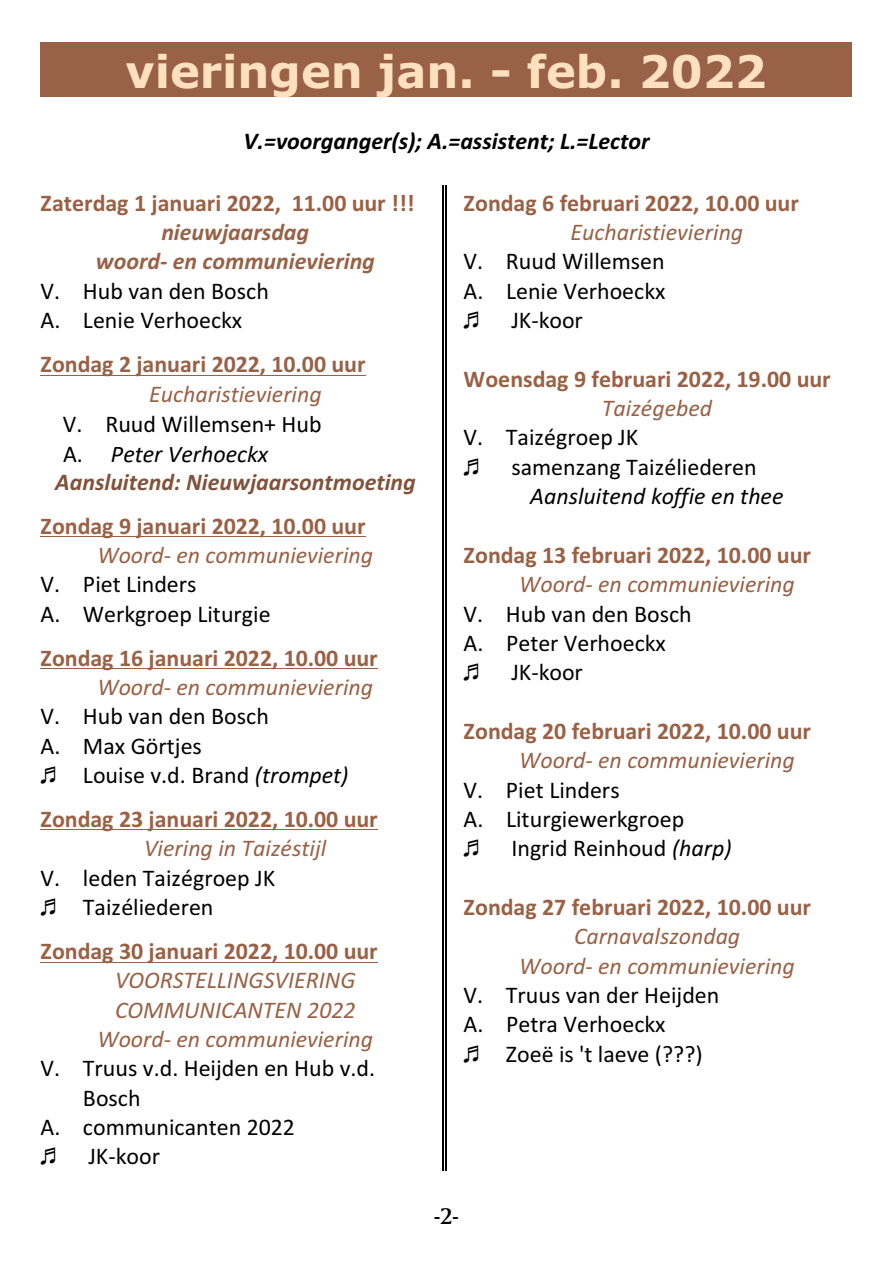
<style>
.page{position:relative;width:893px;height:1263px;background:#fff}
.page>*{position:absolute;margin:0;border:0;box-sizing:border-box;transform-origin:0 0}
.t1{font:700 45px "Verdana";color:#ffe0bf}
.t2{font:24px/29.4px "Calibri";color:#000}
.t3{font:700 24px/44px "Calibri";color:#996145;text-align:center}
.t4{font:italic 24px/29.4px "Calibri";color:#996145;text-align:center}
.t5{font:italic 700 24px "Calibri";color:#000}
.t6{font:italic 700 24px/29.4px "Calibri";color:#996145;text-align:center}
.t7{font:italic 700 24px "Calibri";color:#82523b}
.t8{font:italic 24px "Calibri";color:#000}
.t9{font:24px "Amerigo BT Medium A";color:#000}
.s1{font-style:italic}
.s2{font-weight:400;color:#000}
.s3{font-weight:400;font-style:italic;color:#000}
</style>
<div class="page">
<hr style="left:443px;top:185px;width:1px;height:986px;background:#000">
<hr style="left:446px;top:185px;width:1px;height:986px;background:#000">
<div style="left:40px;top:42px;width:812px;height:55px;background:#996145"></div>
<hr style="left:40px;top:375px;width:326px;height:1px;background:#996145">
<hr style="left:40px;top:536px;width:326px;height:1px;background:#996145">
<hr style="left:40px;top:668px;width:338px;height:1px;background:#996145">
<hr style="left:40px;top:829px;width:338px;height:1px;background:#996145">
<hr style="left:40px;top:961px;width:338px;height:1px;background:#996145">
<h1 class="t1" style="left:126px;top:53px;width:643px">vieringen jan. - feb. 2022</h1>
<p class="t5" style="left:243px;top:131px;width:408px">V.=voorganger(s); A.=assistent; L.=Lector</p>
<p class="t3" style="left:40px;top:183px;width:376px">Zaterdag 1 januari 2022, 11.00 uur !!!</p>
<p class="t6" style="left:96px;top:219px;width:280px">nieuwjaarsdag<br>woord- en communieviering</p>
<p class="t2" style="left:40px;top:278px;width:230px">V. Hub van den Bosch<br>A. Lenie Verhoeckx</p>
<p class="t3" style="left:40px;top:344px;width:327px">Zondag 2 januari 2022, 10.00 uur</p>
<p class="t4" style="left:149px;top:381px;width:174px">Eucharistieviering</p>
<p class="t2" style="left:63px;top:411px;width:260px;line-height:30px">V. Ruud Willemsen+ Hub<br>A. <span class="s1">Peter Verhoeckx</span></p>
<p class="t7" style="left:55px;top:472px;width:362px">Aansluitend: Nieuwjaarsontmoeting</p>
<p class="t3" style="left:40px;top:505px;width:327px">Zondag 9 januari 2022, 10.00 uur</p>
<p class="t4" style="left:97px;top:542px;width:277px">Woord- en communieviering</p>
<p class="t2" style="left:40px;top:571px;width:232px">V. Piet Linders<br>A. Werkgroep Liturgie</p>
<p class="t3" style="left:40px;top:637px;width:339px">Zondag 16 januari 2022, 10.00 uur</p>
<p class="t4" style="left:97px;top:674px;width:277px">Woord- en communieviering</p>
<p class="t2" style="left:40px;top:703px;width:230px">V. Hub van den Bosch<br>A. Max Görtjes</p>
<p class="t3" style="left:40px;top:755px;width:339px"><span class="s2">Louise v.d. Brand</span> <span class="s3">(trompet)<br></span>Zondag 23 januari 2022, 10.00 uur</p>
<p class="t4" style="left:144px;top:835px;width:184px">Viering in Taizéstijl</p>
<p class="t2" style="left:83px;top:865px;width:194px;text-indent:-42px">V. leden Taizégroep JK<br>Taizéliederen</p>
<p class="t3" style="left:40px;top:931px;width:339px">Zondag 30 januari 2022, 10.00 uur</p>
<p class="t4" style="left:97px;top:967px;width:277px">VOORSTELLINGSVIERING<br>COMMUNICANTEN 2022<br>Woord- en communieviering</p>
<p class="t2" style="left:41px;top:1056px;width:336px">V. Truus v.d. Heijden en Hub v.d.</p>
<p class="t2" style="left:83px;top:1085px;width:59px">Bosch</p>
<p class="t2" style="left:41px;top:1114px;width:256px">A. communicanten 2022</p>
<p class="t2" style="left:88px;top:1144px;width:73px">JK-koor</p>
<p class="t3" style="left:464px;top:183px;width:337px">Zondag 6 februari 2022, 10.00 uur</p>
<p class="t4" style="left:571px;top:219px;width:174px">Eucharistieviering</p>
<p class="t2" style="left:464px;top:249px;width:203px">V. Ruud Willemsen</p>
<p class="t2" style="left:464px;top:278px;width:203px">A. Lenie Verhoeckx</p>
<p class="t2" style="left:511px;top:307px;width:73px">JK-koor</p>
<p class="t3" style="left:464px;top:359px;width:369px">Woensdag 9 februari 2022, 19.00 uur</p>
<p class="t4" style="left:602px;top:395px;width:112px">Taizégebed</p>
<p class="t2" style="left:511px;top:425px;width:247px;text-indent:-48px">V. Taizégroep JK<br>samenzang Taizéliederen</p>
<p class="t8" style="left:530px;top:486px;width:255px">Aansluitend koffie en thee</p>
<p class="t3" style="left:464px;top:535px;width:349px">Zondag 13 februari 2022, 10.00 uur</p>
<p class="t4" style="left:519px;top:571px;width:277px">Woord- en communieviering</p>
<p class="t2" style="left:464px;top:601px;width:230px">V. Hub van den Bosch</p>
<p class="t2" style="left:464px;top:630px;width:204px">A. Peter Verhoeckx</p>
<p class="t2" style="left:511px;top:659px;width:73px">JK-koor</p>
<p class="t3" style="left:464px;top:711px;width:349px">Zondag 20 februari 2022, 10.00 uur</p>
<p class="t4" style="left:519px;top:747px;width:277px">Woord- en communieviering</p>
<p class="t2" style="left:464px;top:777px;width:158px">V. Piet Linders</p>
<p class="t2" style="left:464px;top:806px;width:222px">A. Liturgiewerkgroep</p>
<p class="t2" style="left:511px;top:835px;width:222px">Ingrid Reinhoud <span class="s1">(harp)</span></p>
<p class="t3" style="left:464px;top:887px;width:349px">Zondag 27 februari 2022, 10.00 uur</p>
<p class="t4" style="left:519px;top:923px;width:277px">Carnavalszondag<br>Woord- en communieviering</p>
<p class="t2" style="left:464px;top:982px;width:257px">V. Truus van der Heijden<br>A. Petra Verhoeckx</p>
<p class="t2" style="left:506px;top:1041px;width:198px">Zoeë is 't laeve (???)</p>
<p class="t9" style="left:434px;top:1205px;width:26px">-2-</p>
</div>
